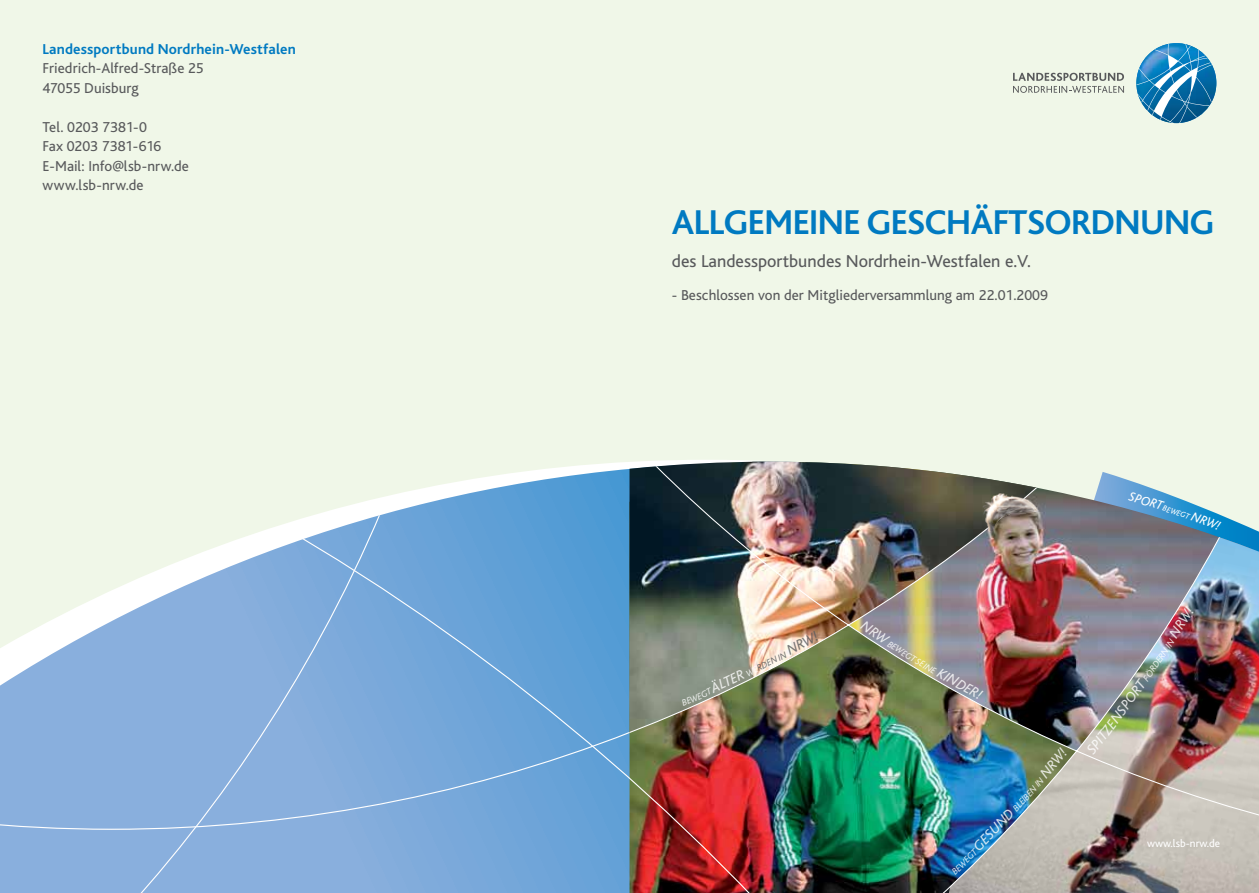
<style>
.page{position:relative;width:1259px;height:893px;background:#f0f7e8}
.page>*{position:absolute;margin:0;border:0;box-sizing:border-box;transform-origin:0 0}
.t1{font:700 36px "Bliss";letter-spacing:-.015em;color:#007ac1}
.t2{font:18px "Bliss";color:#58595b}
.t3{font:15px/19.5px "Bliss";color:#58595b}
.t4{font:700 15px "Bliss";letter-spacing:.01em;color:#007ac1}
.t5{font:italic 14.7px "Bliss";color:#fff}
.t6{font:11.25px "Bliss";color:#fff}
.t7{font:italic 9.45px "Bliss";color:#fff}
.t8{font:italic 9.45px "Bliss";color:#58595b}
.s1{font-size:9.45px}
.s2{color:#fff}
.s3{font-size:14.7px}
</style>
<div class="page">
<svg style="left:1013px;top:73px;width:111px;height:20px"></svg>
<svg style="left:1136px;top:43px;width:80px;height:80px"></svg>
<img style="left:493px;top:463px;width:766px;height:430px">
<svg style="left:0;top:476px;width:493px;height:417px"></svg>
<svg style="left:1090px;top:472px;width:169px;height:89px"></svg>
<svg style="left:860px;top:620px;width:34px;height:28px"></svg>
<svg style="left:915px;top:658px;width:12px;height:11px"></svg>
<svg style="left:946px;top:673px;width:37px;height:27px"></svg>
<svg style="left:681px;top:699px;width:7px;height:7px"></svg>
<svg style="left:729px;top:667px;width:27px;height:17px"></svg>
<svg style="left:779px;top:631px;width:40px;height:28px"></svg>
<svg style="left:951px;top:864px;width:11px;height:11px"></svg>
<svg style="left:994px;top:808px;width:20px;height:20px"></svg>
<svg style="left:1045px;top:747px;width:23px;height:24px"></svg>
<svg style="left:1085px;top:718px;width:32px;height:37px"></svg>
<svg style="left:1130px;top:674px;width:20px;height:22px"></svg>
<svg style="left:1160px;top:638px;width:15px;height:18px"></svg>
<p class="t4" style="left:43px;top:41px;width:255px">Landessportbund Nordrhein-Westfalen</p>
<p class="t3" style="left:43px;top:59px;width:163px">Friedrich-Alfred-Straße 25<br>47055 Duisburg</p>
<p class="t3" style="left:43px;top:118px;width:148px">Tel. 0203 7381-0<br>Fax 0203 7381-616<br>E-Mail: Info@lsb-nrw.de www.lsb-nrw.de</p>
<h1 class="t1" style="left:672px;top:204px;width:544px">Allgemeine Geschäftsordnung</h1>
<p class="t2" style="left:672px;top:252px;width:360px">des Landessportbundes Nordrhein-Westfalen e.V.</p>
<p class="t3" style="left:672px;top:285px;width:377px">- Beschlossen von der Mitgliederversammlung am 22.01.2009</p>
<p class="t5" style="left:703px;top:684px;width:29px;rotate:-25deg"><span class="s1">t</span> Ält</p>
<p class="t7" style="left:685px;top:697px;width:24px;rotate:-24deg">eweg</p>
<p class="t8" style="left:751px;top:666px;width:32px;rotate:-27deg"><span class="s2">e</span>rden i</p>
<p class="t7" style="left:895px;top:641px;width:28px;rotate:32deg">ew egt</p>
<p class="t7" style="left:928px;top:662px;width:27px;rotate:30deg">ne<span class="s3">Ki</span></p>
<p class="t5" style="left:970px;top:843px;width:34px;rotate:-46deg">Gesu</p>
<p class="t7" style="left:956px;top:863px;width:24px;rotate:-45deg">wegt</p>
<p class="t7" style="left:1027px;top:788px;width:32px;rotate:-49deg">nin<span class="s3">N</span></p>
<p class="t7" style="left:1011px;top:807px;width:26px;rotate:-48deg">bleibe</p>
<p class="t5" style="left:1166px;top:632px;width:35px;rotate:-58deg">Nrw!</p>
<p class="t7" style="left:1143px;top:674px;width:29px;rotate:-56deg">örder</p>
<p class="t5" style="left:1107px;top:717px;width:37px;rotate:-54deg">nspo</p>
<p class="t6" style="left:1147px;top:837px;width:75px">www.lsb-nrw.de</p>
</div>
